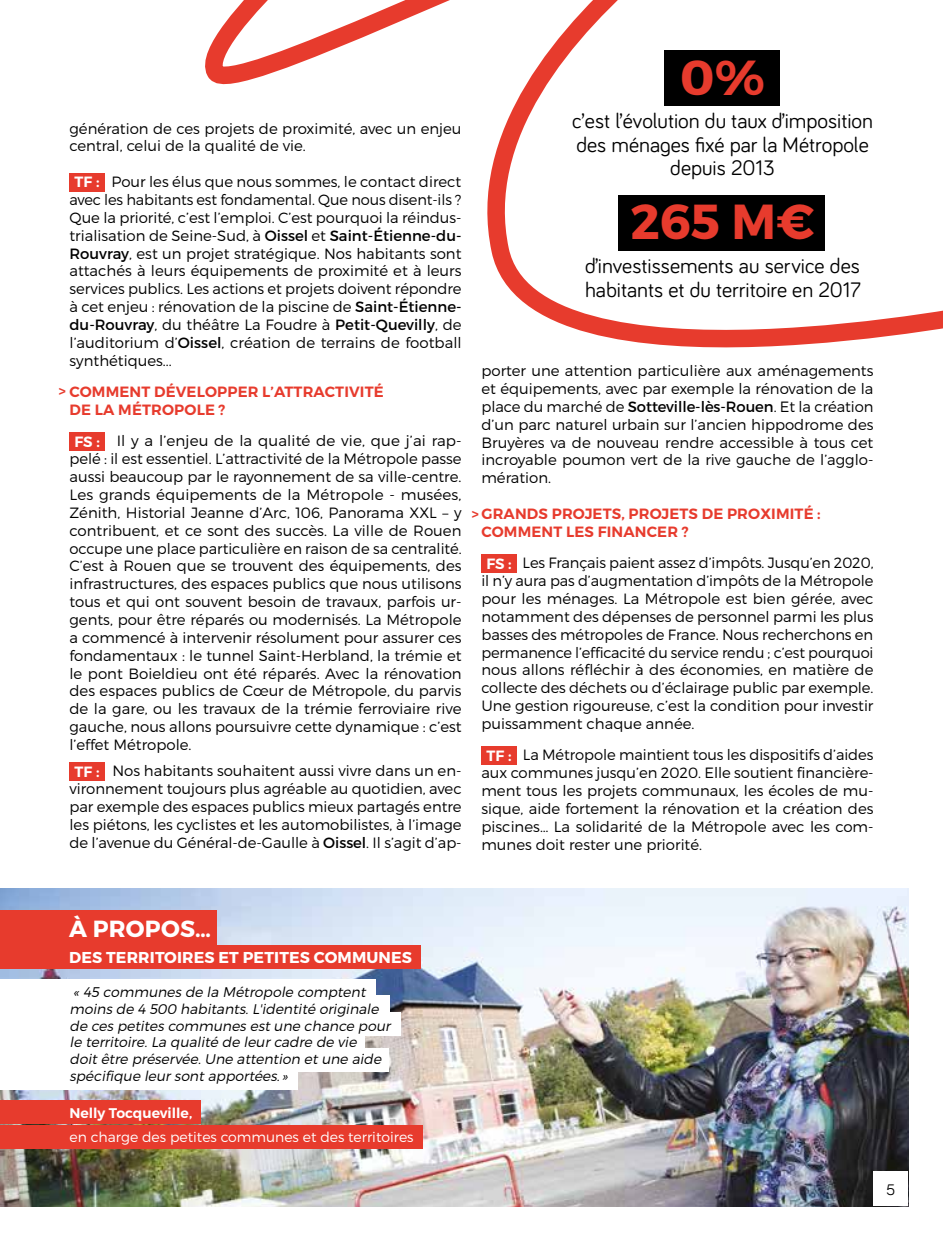
<style>
.page{position:relative;width:943px;height:1241px;background:#fff}
.page>*{position:absolute;margin:0;border:0;box-sizing:border-box;transform-origin:0 0}
.t1{font:700 49px "Montserrat";color:#e73b2d}
.t2{font:700 23.28px "Montserrat";letter-spacing:.01em;color:#fff}
.t3{font:21.7px/23.4px "Bariol";color:#000;text-align:center}
.t4{font:700 15.75px "Montserrat";letter-spacing:.01em;color:#fff}
.t5{font:15.75px "Bariol";color:#000}
.t6{font:300 14.88px/17.8px "Montserrat";color:#000;text-align:justify}
.t7{font:600 14.88px "Montserrat";letter-spacing:.01em;color:#e73b2d}
.t8{font:italic 300 14px/16.8px "Montserrat";color:#000}
.t9{font:300 14px "Montserrat";color:#fff}
.t10{font:600 14px "Montserrat";color:#fff}
.s1{font-weight:600;color:#fff}
.s2{font-weight:400}
.s3{font-weight:600;color:#e73b2d}
.s4{font-size:14px}
</style>
<div class="page">
<img style="left:0;top:888px;width:908px;height:317px">
<div style="left:0;top:945px;width:420px;height:23px;background:#e73b2d"></div>
<div style="left:0;top:1100px;width:200px;height:23px;background:#e73b2d"></div>
<div style="left:0;top:1124px;width:423px;height:24px;background:#e73b2d"></div>
<div style="left:0;top:978px;width:376px;height:24px;background:#fff"></div>
<div style="left:0;top:994px;width:389px;height:24px;background:#fff"></div>
<div style="left:0;top:1012px;width:400px;height:23px;background:#fff"></div>
<div style="left:0;top:1028px;width:365px;height:23px;background:#fff"></div>
<div style="left:0;top:1047px;width:388px;height:23px;background:#fff"></div>
<div style="left:0;top:1066px;width:297px;height:23px;background:#fff"></div>
<div style="left:0;top:909px;width:216px;height:35px;background:#e73b2d"></div>
<svg style="left:205px;top:0;width:738px;height:348px"></svg>
<div style="left:481px;top:554px;width:35px;height:18px;background:#e73b2d"></div>
<div style="left:481px;top:746px;width:35px;height:18px;background:#e73b2d"></div>
<div style="left:664px;top:50px;width:116px;height:55px;background:#000"></div>
<div style="left:618px;top:195px;width:206px;height:55px;background:#000"></div>
<div style="left:873px;top:1171px;width:35px;height:34px;background:#fff"></div>
<div style="left:69px;top:173px;width:36px;height:18px;background:#e73b2d"></div>
<div style="left:69px;top:432px;width:36px;height:18px;background:#e73b2d"></div>
<div style="left:69px;top:762px;width:36px;height:18px;background:#e73b2d"></div>
<p class="t6" style="left:69px;top:119px;width:393px">génération de ces projets de proximité, avec un enjeu central, celui de la qualité de vie.</p>
<p class="t6" style="left:69px;top:173px;width:394px;text-indent:5px"><span class="s1">TF :</span> Pour les élus que nous sommes, le contact direct avec les habitants est fondamental. Que nous disent-ils ?<br>Que la priorité, c’est l’emploi. C’est pourquoi la réindus&shy;trialisation de Seine-Sud, à <span class="s2">Oissel</span> et <span class="s2">Saint-Étienne-du-Rouvray</span>, est un projet stratégique. Nos habitants sont attachés à leurs équipements de proximité et à leurs services publics. Les actions et projets doivent répondre à cet enjeu : rénovation de la piscine de <span class="s2">Saint-Étienne&shy;du-Rouvray</span>, du théâtre La Foudre à <span class="s2">Petit-Quevilly</span>, de l’auditorium d’<span class="s2">Oissel</span>, création de terrains de football synthétiques...</p>
<p class="t6" style="left:74px;top:394px;width:388px;line-height:31.3px;text-indent:-5px"><span class="s3">DE LA MÉTROPOLE ?<br></span><span class="s1">FS :</span> Il y a l’enjeu de la qualité de vie, que j’ai rap-</p>
<p class="t6" style="left:69px;top:449px;width:394px">pelé : il est essentiel. L’attractivité de la Métropole passe aussi beaucoup par le rayonnement de sa ville-centre.<br>Les grands équipements de la Métropole - musées, Zénith, Historial Jeanne d’Arc, 106, Panorama XXL – y contribuent, et ce sont des succès. La ville de Rouen occupe une place particulière en raison de sa centralité.<br>C’est à Rouen que se trouvent des équipements, des infrastructures, des espaces publics que nous utilisons tous et qui ont souvent besoin de travaux, parfois ur&shy;gents, pour être réparés ou modernisés. La Métropole a commencé à intervenir résolument pour assurer ces fondamentaux : le tunnel Saint-Herbland, la trémie et le pont Boieldieu ont été réparés. Avec la rénovation des espaces publics de Cœur de Métropole, du parvis de la gare, ou les travaux de la trémie ferroviaire rive gauche, nous allons poursuivre cette dynamique : c’est l’effet Métropole.</p>
<p class="t6" style="left:69px;top:761px;width:394px;text-align:center"><span class="s1">TF :</span> Nos habitants souhaitent aussi vivre dans un en&shy;vironnement toujours plus agréable au quotidien, avec par exemple des espaces publics mieux partagés entre les piétons, les cyclistes et les automobilistes, à l’image de l’avenue du Général-de-Gaulle à <span class="s2">Oissel</span>. Il s’agit d’ap-</p>
<p class="t7" style="left:59px;top:382px;width:326px"><span class="s4">&gt;</span> COMMENT DÉVELOPPER L’ATTRACTIVITÉ</p>
<h1 class="t1" style="left:680px;top:47px;width:86px">0%</h1>
<h3 class="t3" style="left:572px;top:108px;width:302px">c’est l’évolution du taux d’imposition des ménages fixé par la Métropole depuis 2013</h3>
<h1 class="t1" style="left:630px;top:191px;width:185px">265 M€</h1>
<h3 class="t3" style="left:585px;top:253px;width:277px;text-align:left">d’investissements au service des habitants et du territoire en 2017</h3>
<p class="t6" style="left:481px;top:361px;width:393px">porter une attention particulière aux aménagements et équipements, avec par exemple la rénovation de la place du marché de <span class="s2">Sotteville-lès-Rouen</span>. Et la création d’un parc naturel urbain sur l’ancien hippodrome des Bruyères va de nouveau rendre accessible à tous cet incroyable poumon vert de la rive gauche de l’agglo&shy;mération.</p>
<p class="t7" style="left:472px;top:504px;width:350px"><span class="s4">&gt;</span> GRANDS PROJETS, PROJETS DE PROXIMITÉ :</p>
<p class="t6" style="left:486px;top:515px;width:388px;line-height:31.3px;text-indent:-5px"><span class="s3">COMMENT LES FINANCER ?<br></span><span class="s1">FS :</span> Les Français paient assez d’impôts. Jusqu’en 2020,</p>
<p class="t6" style="left:481px;top:571px;width:393px">il n’y aura pas d’augmentation d’impôts de la Métropole pour les ménages. La Métropole est bien gérée, avec notamment des dépenses de personnel parmi les plus basses des métropoles de France. Nous recherchons en permanence l’efficacité du service rendu ; c’est pourquoi nous allons réfléchir à des économies, en matière de collecte des déchets ou d’éclairage public par exemple.<br>Une gestion rigoureuse, c’est la condition pour investir puissamment chaque année.</p>
<p class="t6" style="left:481px;top:745px;width:393px;text-indent:5px"><span class="s1">TF :</span> La Métropole maintient tous les dispositifs d’aides aux communes jusqu’en 2020. Elle soutient financière&shy;ment tous les projets communaux, les écoles de mu&shy;sique, aide fortement la rénovation et la création des piscines… La solidarité de la Métropole avec les com&shy;munes doit rester une priorité.</p>
<h2 class="t2" style="left:69px;top:914px;width:143px">À PROPOS…</h2>
<p class="t4" style="left:69px;top:947px;width:344px">DES TERRITOIRES ET PETITES COMMUNES</p>
<p class="t8" style="left:69px;top:983px;width:325px">« 45 communes de la Métropole comptent moins de 4 500 habitants. L'identité originale de ces petites communes est une chance pour le territoire. La qualité de leur cadre de vie doit être préservée. Une attention et une aide spécifique leur sont apportées. »</p>
<p class="t10" style="left:69px;top:1103px;width:124px">Nelly Tocqueville,</p>
<p class="t9" style="left:69px;top:1128px;width:345px">en charge des petites communes et des territoires</p>
<p class="t5" style="left:886px;top:1178px;width:10px">5</p>
</div>
